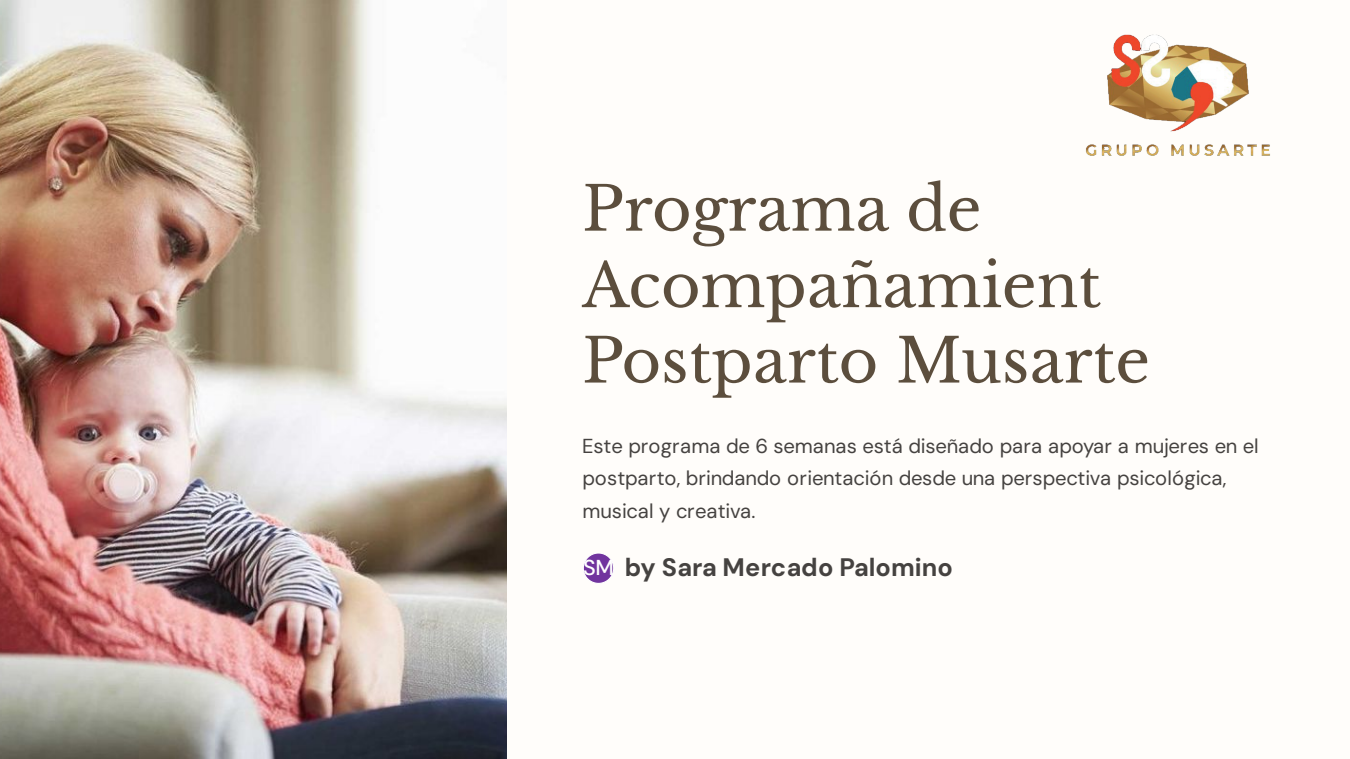
<style>
.page{position:relative;width:1350px;height:759px;background:#fff}
.page>*{position:absolute;margin:0;border:0;box-sizing:border-box;transform-origin:0 0}
.t1{font:60.75px/75.9px "Libre Baskerville";color:#5c4e3d}
.t2{font:700 25.35px "DM Sans";letter-spacing:-.005em;color:#454240}
.t3{font:20.25px/32.1px "DM Sans";letter-spacing:-.01em;color:#454240}
.s1{font-weight:500;font-size:21.6px;color:#fff}
</style>
<div class="page">
<div style="left:0;top:0;width:1350px;height:758px;background:#fffdfa"></div>
<img style="left:0;top:0;width:506px;height:758px">
<svg style="left:583px;top:553px;width:31px;height:30px"></svg>
<img style="left:1086px;top:34px;width:184px;height:122px">
<h1 class="t1" style="left:582px;top:171px;width:569px">Programa de<br>Acompañamient<br>Postparto Musarte</h1>
<p class="t3" style="left:582px;top:430px;width:678px">Este programa de 6 semanas está diseñado para apoyar a mujeres en el postparto, brindando orientación desde una perspectiva psicológica, musical y creativa.</p>
<p class="t2" style="left:583px;top:551px;width:371px"><span class="s1">SM</span> by Sara Mercado Palomino</p>
</div>
